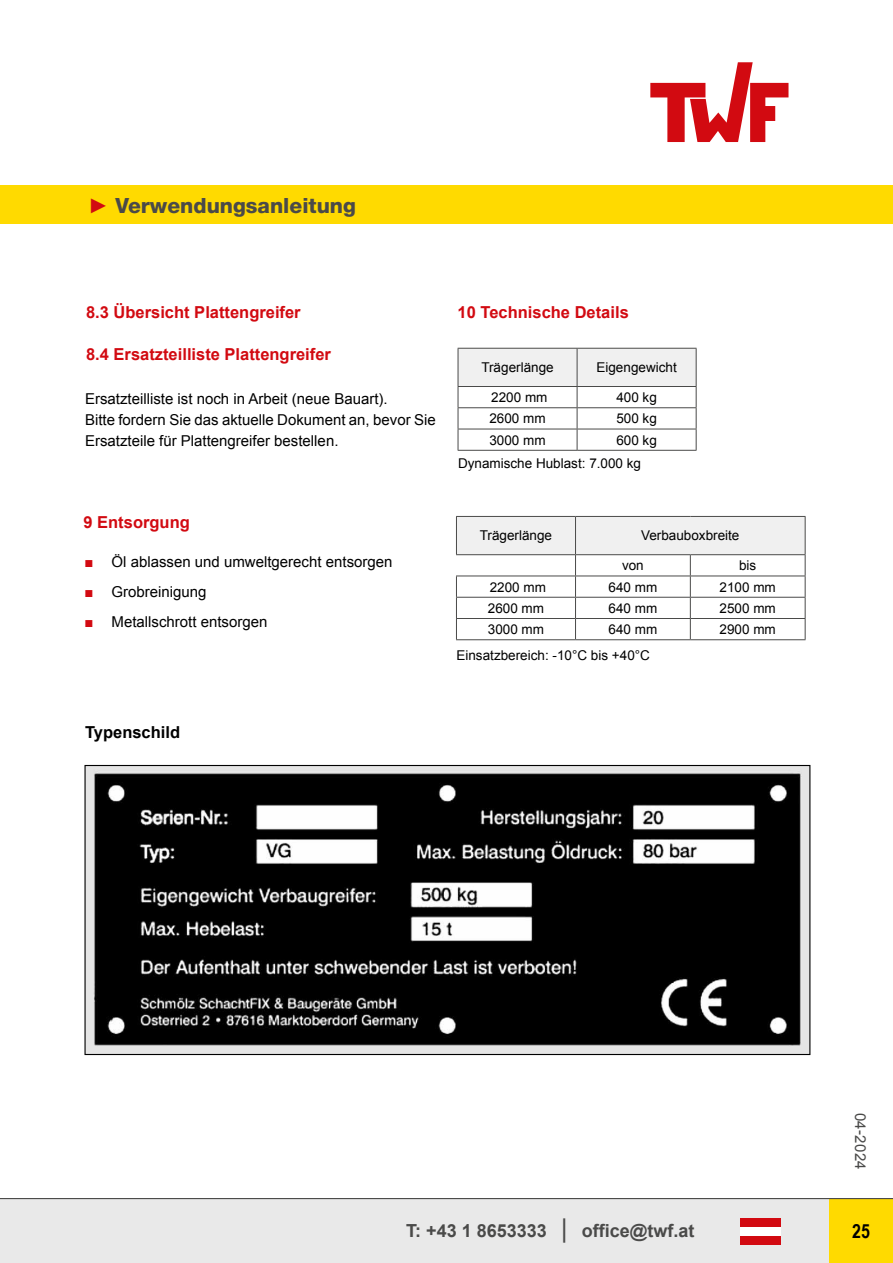
<style>
.page{position:relative;width:893px;height:1263px;background:#fff}
.page>*{position:absolute;margin:0;border:0;box-sizing:border-box;transform-origin:0 0}
.t1{font:800 21px "Helvetica Neue";color:#4a4a49}
.t2{font:700 19.5px "Arial Narrow";color:#000}
.t3{font:700 18px "Arial";color:#4a4a49}
.t4{font:700 16.5px "Arial";color:#d20a11}
.t5{font:700 16.5px "Arial";color:#000}
.t6{font:15px/21px "Arial";color:#000}
.t7{font:15px "Arial";letter-spacing:.02em;color:#4a4a49}
.t8{font:13.5px/23.4px "Arial";color:#000}
.s1{font-family:"Arial";font-weight:900;color:#d20a11}
.s2{font-weight:900;color:#d20a11}
.s3{font-size:18.3px}
.s4{font-size:25.95px}
</style>
<div class="page">
<svg style="left:458px;top:348px;width:239px;height:102px"></svg>
<hr style="left:458px;top:450px;width:119px;height:1px;background:#4a4a49">
<hr style="left:577px;top:450px;width:119px;height:1px;background:#4a4a49">
<svg style="left:456px;top:516px;width:350px;height:123px"></svg>
<hr style="left:456px;top:639px;width:119px;height:1px;background:#4a4a49">
<hr style="left:575px;top:639px;width:115px;height:1px;background:#4a4a49">
<hr style="left:690px;top:639px;width:115px;height:1px;background:#4a4a49">
<img style="left:86px;top:767px;width:722px;height:286px">
<svg style="left:650px;top:62px;width:138px;height:80px"></svg>
<div style="left:0;top:185px;width:893px;height:39px;background:#ffda00"></div>
<div style="left:0;top:1199px;width:893px;height:64px;background:#e9e9e9"></div>
<div style="left:740px;top:1218px;width:41px;height:9px;background:#d20a11"></div>
<div style="left:740px;top:1227px;width:41px;height:8px;background:#fff"></div>
<div style="left:740px;top:1235px;width:41px;height:9px;background:#d20a11"></div>
<div style="left:829px;top:1198px;width:64px;height:65px;background:#ffda00"></div>
<hr style="left:0;top:1198px;width:893px;height:1px;background:#4a4a49">
<h1 class="t1" style="left:88px;top:193px;width:269px"><span class="s1">►</span> Verwendungsanleitung</h1>
<p class="t4" style="left:86px;top:301px;width:216px">8.3 Übersicht Plattengreifer</p>
<p class="t4" style="left:86px;top:343px;width:246px">8.4 Ersatzteilliste Plattengreifer</p>
<p class="t6" style="left:85px;top:389px;width:352px">Ersatzteilliste ist noch in Arbeit (neue Bauart).<br>Bitte fordern Sie das aktuelle Dokument an, bevor Sie<br>Ersatzteile für Plattengreifer bestellen.</p>
<p class="t4" style="left:83px;top:511px;width:108px">9 Entsorgung</p>
<p class="t6" style="left:85px;top:552px;width:309px"><span class="s2">■</span> Öl ablassen und umweltgerecht entsorgen</p>
<p class="t6" style="left:85px;top:582px;width:124px"><span class="s2">■</span> Grobreinigung</p>
<p class="t6" style="left:85px;top:612px;width:184px"><span class="s2">■</span> Metallschrott entsorgen</p>
<p class="t4" style="left:458px;top:301px;width:173px">10 Technische Details</p>
<p class="t8" style="left:481px;top:356px;width:74px">Trägerlänge</p>
<p class="t8" style="left:596px;top:356px;width:82px">Eigengewicht</p>
<p class="t8" style="left:491px;top:386px;width:58px">2200 mm</p>
<p class="t8" style="left:616px;top:386px;width:42px">400 kg</p>
<p class="t8" style="left:489px;top:407px;width:58px">2600 mm</p>
<p class="t8" style="left:616px;top:407px;width:42px">500 kg</p>
<p class="t8" style="left:489px;top:428px;width:58px">3000 mm</p>
<p class="t8" style="left:458px;top:428px;width:200px;text-indent:158px">600 kg<br>Dynamische Hublast: 7.000 kg</p>
<p class="t8" style="left:480px;top:524px;width:74px">Trägerlänge</p>
<p class="t8" style="left:641px;top:524px;width:100px">Verbauboxbreite</p>
<p class="t8" style="left:622px;top:554px;width:23px">von</p>
<p class="t8" style="left:739px;top:554px;width:19px">bis</p>
<p class="t8" style="left:490px;top:575px;width:58px">2200 mm</p>
<p class="t8" style="left:608px;top:575px;width:50px">640 mm</p>
<p class="t8" style="left:720px;top:575px;width:58px">2100 mm</p>
<p class="t8" style="left:488px;top:596px;width:58px">2600 mm</p>
<p class="t8" style="left:609px;top:596px;width:50px">640 mm</p>
<p class="t8" style="left:720px;top:596px;width:58px">2500 mm</p>
<p class="t8" style="left:488px;top:618px;width:58px">3000 mm</p>
<p class="t8" style="left:609px;top:618px;width:50px">640 mm</p>
<p class="t8" style="left:720px;top:618px;width:58px">2900 mm</p>
<p class="t8" style="left:456px;top:643px;width:195px">Einsatzbereich: -10°C bis +40°C</p>
<p class="t5" style="left:85px;top:721px;width:97px">Typenschild</p>
<p class="t7" style="left:870px;top:1113px;width:58px;rotate:90deg">04<span class="s3">-</span>2024</p>
<p class="t3" style="left:406px;top:1218px;width:290px">T: +43 1 8653333 <span class="s4">|</span> office@twf.at</p>
<h2 class="t2" style="left:852px;top:1216px;width:19px">25</h2>
</div>
